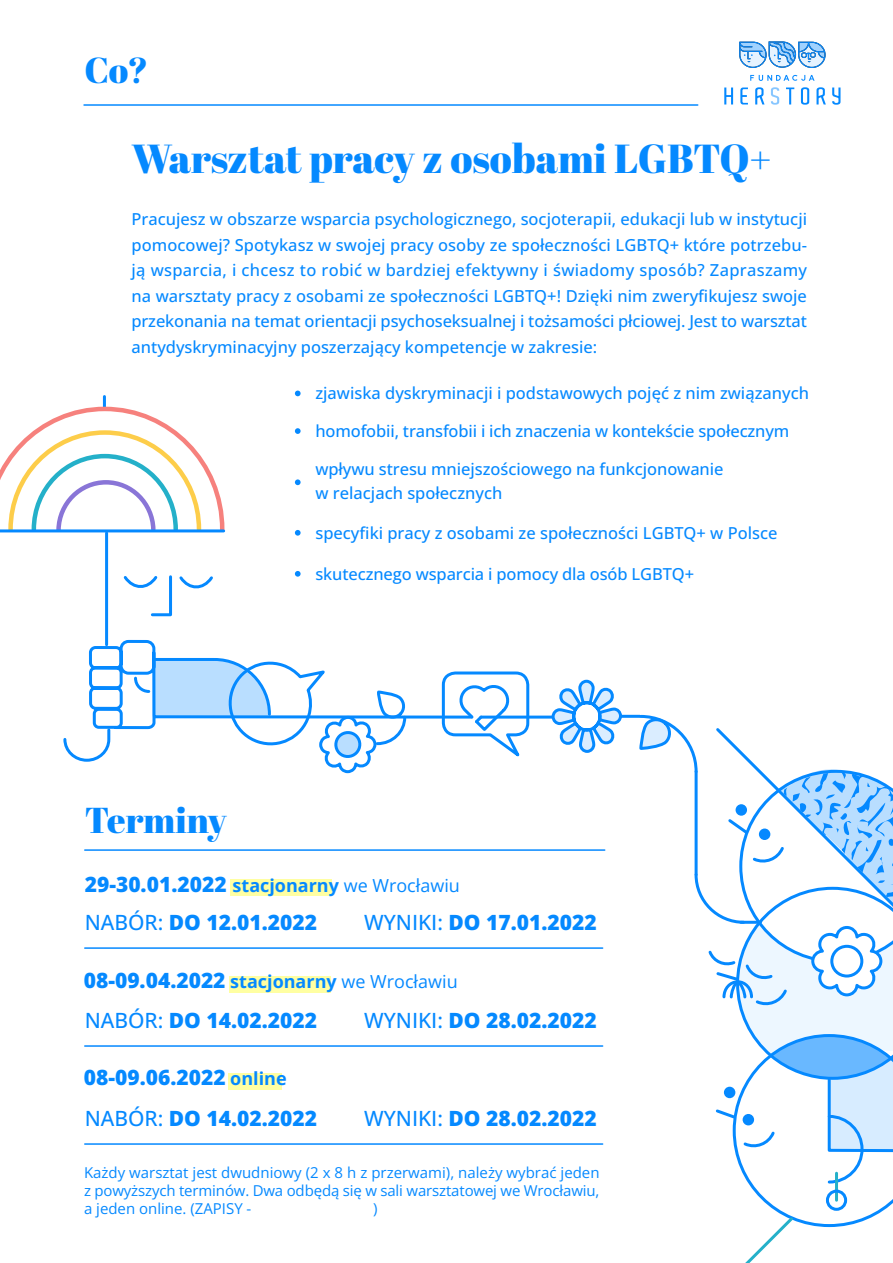
<style>
.page{position:relative;width:893px;height:1263px;background:#fff}
.page>*{position:absolute;margin:0;border:0;box-sizing:border-box;transform-origin:0 0}
.t1{font:40.5px "Abril Fatface";color:#0589ff}
.t2{font:36px "Abril Fatface";color:#0589ff}
.t3{font:800 21px "Open Sans";color:#0589ff}
.t4{font:500 16.5px/25.5px "Open Sans";color:#0589ff;text-align:justify}
.t5{font:15px/18px "Open Sans";letter-spacing:-.01em;color:#0589ff;text-align:justify}
.s1{font-weight:700;font-size:18px}
.s2{font-weight:400;font-size:18px}
.s3{font-weight:500}
</style>
<div class="page">
<div style="left:230px;top:879px;width:102px;height:17px;background:#ffffa2"></div>
<div style="left:229px;top:976px;width:102px;height:17px;background:#ffffa2"></div>
<div style="left:228px;top:1073px;width:54px;height:17px;background:#ffffa2"></div>
<hr style="left:84px;top:104px;width:614px;height:2px;background:#0589ff">
<hr style="left:85px;top:849px;width:520px;height:2px;background:#0589ff">
<hr style="left:85px;top:947px;width:518px;height:2px;background:#0589ff">
<hr style="left:85px;top:1143px;width:518px;height:2px;background:#0589ff">
<svg style="left:295px;top:391px;width:6px;height:5px"></svg>
<svg style="left:295px;top:428px;width:6px;height:6px"></svg>
<svg style="left:295px;top:479px;width:6px;height:6px"></svg>
<svg style="left:295px;top:530px;width:6px;height:6px"></svg>
<svg style="left:295px;top:571px;width:6px;height:6px"></svg>
<hr style="left:85px;top:1045px;width:518px;height:2px;background:#0589ff">
<hr style="left:105px;top:533px;width:3px;height:112px;background:#0589ff">
<svg style="left:123px;top:575px;width:90px;height:42px"></svg>
<hr style="left:621px;top:715px;width:19px;height:3px;background:#0589ff">
<svg style="left:638px;top:714px;width:255px;height:549px"></svg>
<svg style="left:0;top:397px;width:226px;height:137px"></svg>
<hr style="left:0;top:529px;width:224px;height:3px;background:#0589ff">
<hr style="left:835px;top:1173px;width:3px;height:27px;background:#24b0c9">
<div style="left:826px;top:1189px;width:21px;height:22px;border:3px solid #0589ff;border-radius:50%"></div>
<svg style="left:63px;top:638px;width:560px;height:136px"></svg>
<svg style="left:739px;top:41px;width:87px;height:27px"></svg>
<svg style="left:724px;top:88px;width:9px;height:16px"></svg>
<svg style="left:740px;top:88px;width:8px;height:16px"></svg>
<svg style="left:755px;top:87px;width:9px;height:17px"></svg>
<svg style="left:771px;top:87px;width:8px;height:18px"></svg>
<svg style="left:786px;top:88px;width:8px;height:16px"></svg>
<svg style="left:801px;top:87px;width:8px;height:18px"></svg>
<svg style="left:816px;top:87px;width:10px;height:17px"></svg>
<svg style="left:832px;top:88px;width:8px;height:17px"></svg>
<svg style="left:750px;top:75px;width:65px;height:6px"></svg>
<h2 class="t2" style="left:84px;top:45px;width:65px">Co?</h2>
<h1 class="t1" style="left:131px;top:131px;width:641px">Warsztat pracy z osobami LGBTQ+</h1>
<p class="t4" style="left:131px;top:206px;width:677px">Pracujesz w obszarze wsparcia psychologicznego, socjoterapii, edukacji lub w instytucji pomocowej? Spotykasz w swojej pracy osoby ze społeczności LGBTQ+ które potrzebu&shy;ją wsparcia, i chcesz to robić w bardziej efektywny i świadomy sposób? Zapraszamy na warsztaty pracy z osobami ze społeczności LGBTQ+! Dzięki nim zweryfikujesz swoje przekonania na temat orientacji psychoseksualnej i tożsamości płciowej. Jest to warsztat antydyskryminacyjny poszerzający kompetencje w zakresie:</p>
<p class="t4" style="left:315px;top:380px;width:495px">zjawiska dyskryminacji i podstawowych pojęć z nim związanych</p>
<p class="t4" style="left:315px;top:418px;width:475px">homofobii, transfobii i ich znaczenia w kontekście społecznym</p>
<p class="t4" style="left:315px;top:456px;width:410px;line-height:24px">wpływu stresu mniejszościowego na funkcjonowanie w relacjach społecznych</p>
<p class="t4" style="left:315px;top:520px;width:464px">specyfiki pracy z osobami ze społeczności LGBTQ+ w Polsce</p>
<p class="t4" style="left:315px;top:561px;width:380px">skutecznego wsparcia i pomocy dla osó b LGBTQ+</p>
<h2 class="t2" style="left:85px;top:795px;width:143px">Terminy</h2>
<p class="t3" style="left:85px;top:870px;width:377px">29-30.01.2022 <span class="s1">stacjonarny</span> <span class="s2">we Wrocławiu</span></p>
<p class="t3" style="left:85px;top:908px;width:234px"><span class="s3">Nabór:</span> DO 12.01.2022</p>
<p class="t3" style="left:364px;top:908px;width:234px"><span class="s3">WYNIKI:</span> DO 17.01.2022</p>
<p class="t3" style="left:84px;top:965px;width:375px">08-09.04.2022 <span class="s1">stacjonarny</span> <span class="s2">we Wrocławiu</span></p>
<p class="t3" style="left:85px;top:1006px;width:234px"><span class="s3">Nabór:</span> DO 14.02.2022</p>
<p class="t3" style="left:364px;top:1006px;width:234px"><span class="s3">WYNIKI:</span> DO 28.02.2022</p>
<p class="t3" style="left:84px;top:1063px;width:204px">08-09.06.2022 <span class="s1">online</span></p>
<p class="t3" style="left:85px;top:1104px;width:234px"><span class="s3">Nabór:</span> DO 14.02.2022</p>
<p class="t3" style="left:364px;top:1104px;width:234px"><span class="s3">WYNIKI:</span> DO 28.02.2022</p>
<p class="t5" style="left:84px;top:1163px;width:517px">Każdy warsztat jest dwudniowy (2 x 8 h z przerwami), należy wybrać jeden z powyższych terminów. Dwa odbędą się w sali warsztatowej we Wrocławiu, a jeden online. (ZAPISY -</p>
<p class="t5" style="left:373px;top:1199px;width:6px">)</p>
</div>
